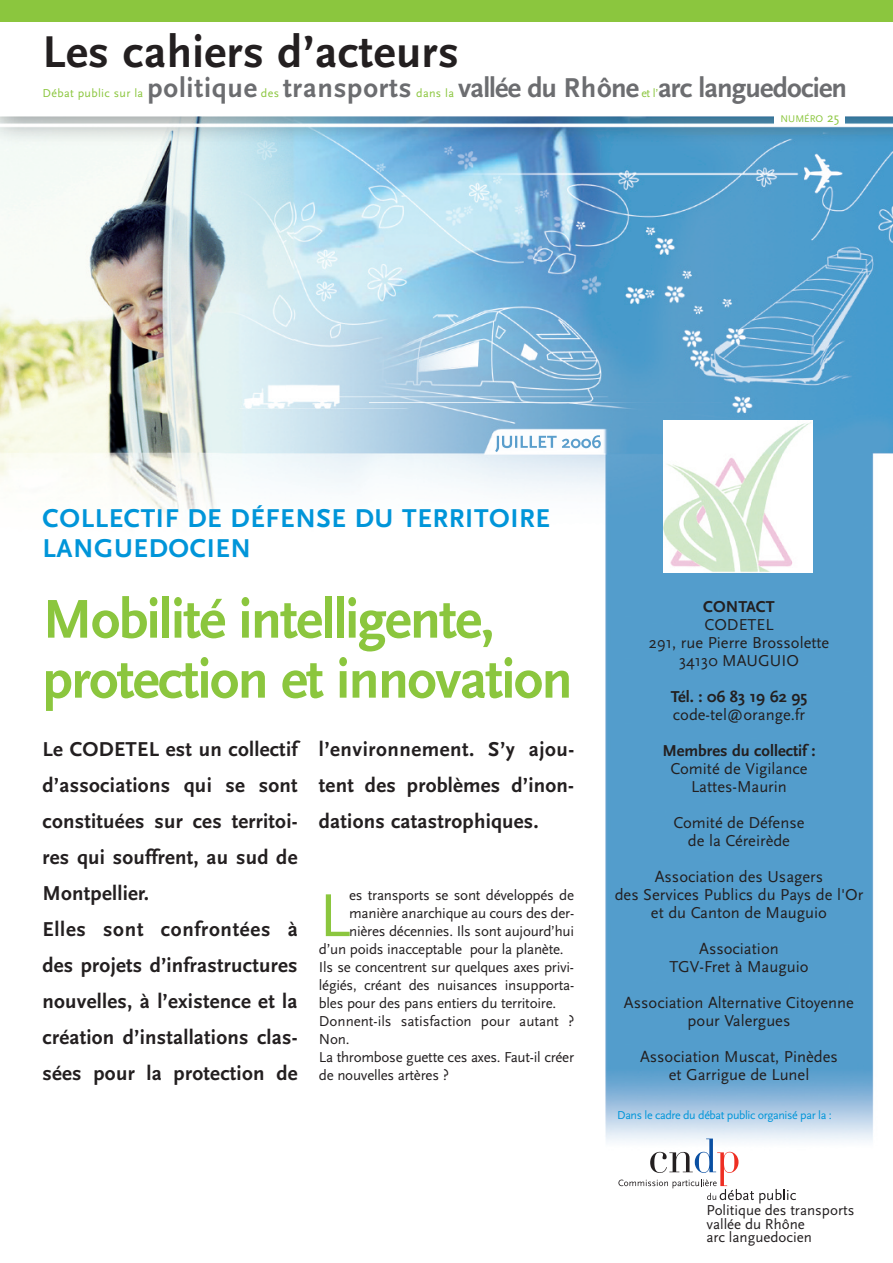
<style>
.page{position:relative;width:893px;height:1263px;background:#fff}
.page>*{position:absolute;margin:0;border:0;box-sizing:border-box;transform-origin:0 0}
.t1{font:63.3px "Scala Sans";color:#8bc63e}
.t2{font:700 57px/60px "Scala Sans";letter-spacing:-.03em;color:#8bc63e}
.t3{font:700 46.5px "Scala Sans";letter-spacing:.01em;color:#231f20}
.t4{font:700 28.5px "Scala Sans";letter-spacing:-.03em;color:#6c6d70}
.t5{font:700 28.5px "Scala Sans";letter-spacing:.03em;color:#6c6d70}
.t6{font:700 27px/30px "Scala Sans";letter-spacing:.025em;color:#0095d9}
.t7{font:700 21px/36px "Scala Sans";letter-spacing:.01em;color:#231f20}
.t8{font:16.5px/18px "Scala Sans";color:#231f20;text-align:center}
.t9{font:700 16.5px "Scala Sans";color:#231f20}
.t10{font:15px/13.8px "Scala Sans";letter-spacing:-.015em;color:#231f20}
.t11{font:12px "Scala Sans";letter-spacing:-.035em;color:#0095d9}
.t12{font:12px "Scala Sans";letter-spacing:.03em;color:#8bc63e}
.t13{font:10.2px "Scala Sans";color:#8bc63e}
.s1{font-size:13.5px}
</style>
<div class="page">
<img style="left:0;top:117px;width:893px;height:1025px">
<img style="left:495px;top:435px;width:106px;height:17px">
<div style="left:0;top:0;width:893px;height:21px;background:#8bc63e"></div>
<svg style="left:618px;top:1138px;width:178px;height:65px"></svg>
<div style="left:774px;top:107px;width:71px;height:18px;background:#fff"></div>
<img style="left:663px;top:421px;width:149px;height:151px">
<h3 class="t3" style="left:43px;top:23px;width:418px">Les cahiers d’acteurs</h3>
<p class="t12" style="left:43px;top:85px;width:102px">Débat public sur la</p>
<h3 class="t5" style="left:147px;top:70px;width:111px">politique</h3>
<h3 class="t4" style="left:458px;top:70px;width:182px">vallée du Rhône</h3>
<h3 class="t4" style="left:658px;top:70px;width:190px">arc languedocien</h3>
<p class="t12" style="left:261px;top:85px;width:20px">des</p>
<h3 class="t5" style="left:283px;top:70px;width:130px">transports</h3>
<p class="t12" style="left:416px;top:85px;width:39px">dans la</p>
<p class="t12" style="left:641px;top:85px;width:19px">et l’</p>
<p class="t13" style="left:781px;top:112px;width:60px">NUMÉRO <span class="s1">25</span></p>
<h3 class="t6" style="left:43px;top:502px;width:509px">COLLECTIF DE DÉFENSE DU TERRITOIRE<br>LANGUEDOCIEN</h3>
<h2 class="t2" style="left:43px;top:588px;width:532px">Mobilité intelligente, protection et innovation</h2>
<p class="t7" style="left:43px;top:731px;width:257px">Le CODETEL est un collectif d’associations qui se sont constituées sur ces territoi&shy;res qui souffrent, au sud de<br>Montpellier.<br>Elles sont confrontées à des projets d’infrastructures nouvelles, à l’existence et la création d’installations clas&shy;sées pour la protection de</p>
<h3 class="t7" style="left:319px;top:731px;width:257px;text-align:justify">l’environnement. S’y ajou&shy;tent des problèmes d’inon&shy;dations catastrophiques.</h3>
<h1 class="t1" style="left:319px;top:877px;width:33px">L</h1>
<p class="t10" style="left:349px;top:888px;width:227px">es transports se sont développés de</p>
<p class="t10" style="left:349px;top:906px;width:227px">manière anarchique au cours des der-</p>
<p class="t10" style="left:349px;top:924px;width:227px">nières décennies. Ils sont aujourd’hui</p>
<p class="t10" style="left:319px;top:942px;width:246px">d’un poids inacceptable pour la planète.</p>
<p class="t10" style="left:319px;top:960px;width:257px">Ils se concentrent sur quelques axes privi-</p>
<p class="t10" style="left:319px;top:978px;width:257px">légiés, créant des nuisances insupporta-</p>
<p class="t10" style="left:319px;top:996px;width:239px">bles pour des pans entiers du territoire.</p>
<p class="t10" style="left:319px;top:1014px;width:257px">Donnent-ils satisfaction pour autant ?</p>
<p class="t10" style="left:319px;top:1032px;width:32px">Non.</p>
<p class="t10" style="left:319px;top:1050px;width:257px">La thrombose guette ces axes. Faut-il créer</p>
<p class="t10" style="left:319px;top:1068px;width:132px">de nouvelles artères ?</p>
<p class="t9" style="left:703px;top:597px;width:73px">CONTACT</p>
<p class="t8" style="left:649px;top:615px;width:182px">CODETEL<br>291, rue Pierre Brossolette<br>34130 MAUGUIO</p>
<p class="t9" style="left:671px;top:687px;width:138px">Tél. : 06 83 19 62 95</p>
<p class="t8" style="left:673px;top:705px;width:134px">code-tel@orange.fr</p>
<p class="t9" style="left:662px;top:741px;width:155px">Membres du collectif :</p>
<p class="t8" style="left:670px;top:759px;width:138px">Comité de Vigilance<br>Lattes-Maurin</p>
<p class="t8" style="left:673px;top:813px;width:132px">Comité de Défense de la Céreirède</p>
<p class="t8" style="left:615px;top:867px;width:250px">Association des Usagers<br>des Services Publics du Pays de l'Or et du Canton de Mauguio</p>
<p class="t8" style="left:669px;top:939px;width:141px">Association<br>TGV-Fret à Mauguio</p>
<p class="t8" style="left:624px;top:993px;width:232px">Association Alternative Citoyenne pour Valergues</p>
<p class="t8" style="left:640px;top:1047px;width:199px">Association Muscat, Pinèdes et Garrigue de Lunel</p>
<p class="t11" style="left:617px;top:1107px;width:216px">Dans le cadre du débat public organisé par la :</p>
<p class="t10" style="left:706px;top:1203px;width:150px">Politique des transports vallée du Rhône<br>arc languedocien</p>
</div>
